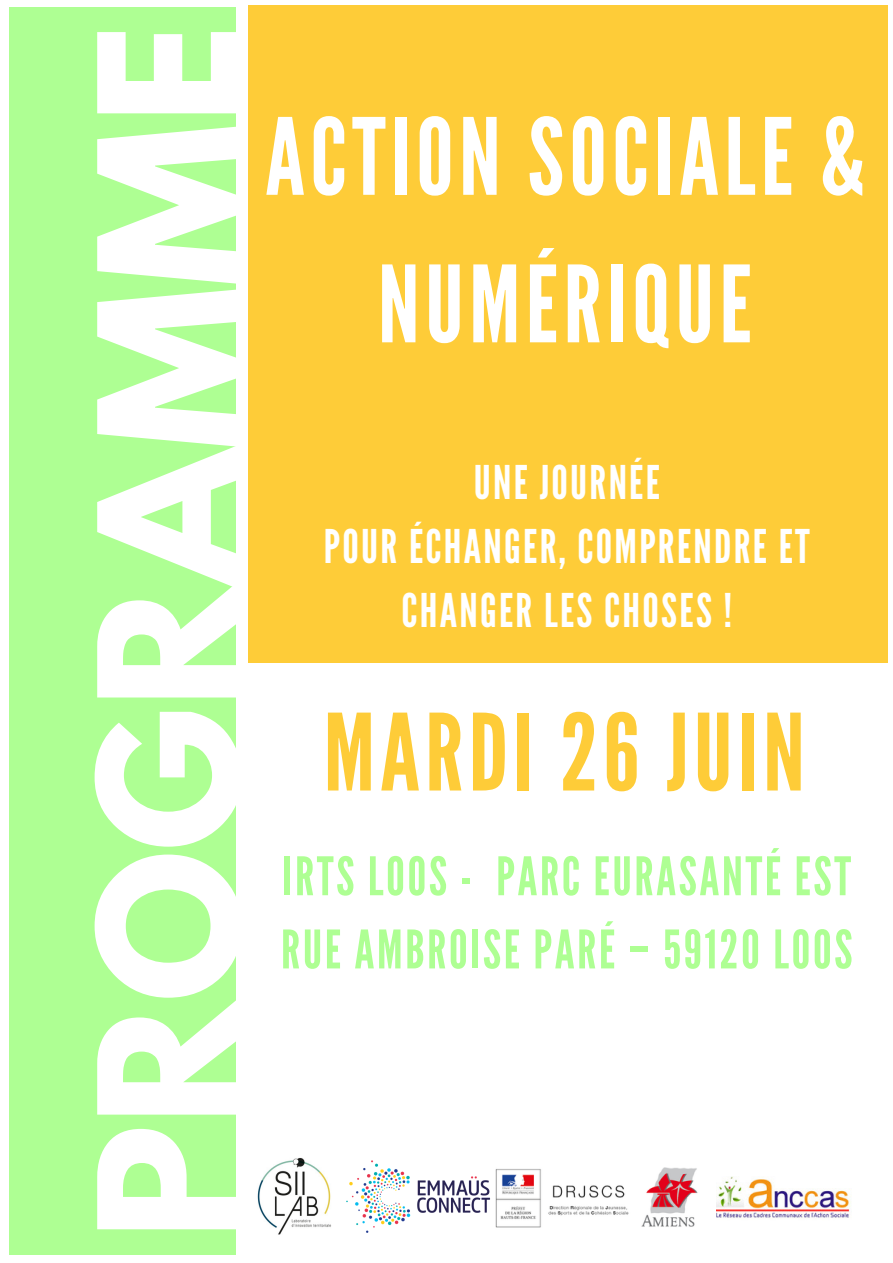
<style>
.page{position:relative;width:893px;height:1263px;background:#fff}
.page>*{position:absolute;margin:0;border:0;box-sizing:border-box;transform-origin:0 0}
.t1{font:700 172.2px "League Spartan";color:#fff}
.t2{font:105.9px/147.4px "League Gothic";letter-spacing:.05em;color:#fff;text-align:center}
.t3{font:105.9px "League Gothic";letter-spacing:.05em;color:#fecc38}
.t4{font:52.95px/73.2px "League Gothic";letter-spacing:.05em;color:#aeff93}
.t5{font:46.35px/64.2px "League Gothic";letter-spacing:.05em;color:#fff;text-align:center}
</style>
<div class="page">
<div style="left:9px;top:7px;width:226px;height:1247px;background:#aeff93"></div>
<img style="left:257px;top:1158px;width:74px;height:77px">
<img style="left:346px;top:1160px;width:145px;height:73px">
<img style="left:495px;top:1169px;width:134px;height:59px">
<img style="left:641px;top:1168px;width:57px;height:59px">
<div style="left:248px;top:6px;width:639px;height:657px;background:#fecc38"></div>
<img style="left:716px;top:1177px;width:135px;height:41px">
<h1 class="t1" style="left:84px;top:1239px;width:1217px;rotate:-90deg">PROGRAMME</h1>
<h2 class="t2" style="left:265px;top:86px;width:601px">ACTION SOCIALE &amp;<br>NUMÉRIQUE</h2>
<p class="t5" style="left:324px;top:451px;width:488px">UNE JOURNÉE<br>POUR ÉCHANGER, COMPRENDRE ET<br>CHANGER LES CHOSES !</p>
<h2 class="t3" style="left:324px;top:691px;width:483px">MARDI 26 JUIN</h2>
<p class="t4" style="left:281px;top:841px;width:573px">IRTS LOOS - PARC EURASANTÉ EST<br>RUE AMBROISE PARÉ – 59120 LOOS</p>
</div>
